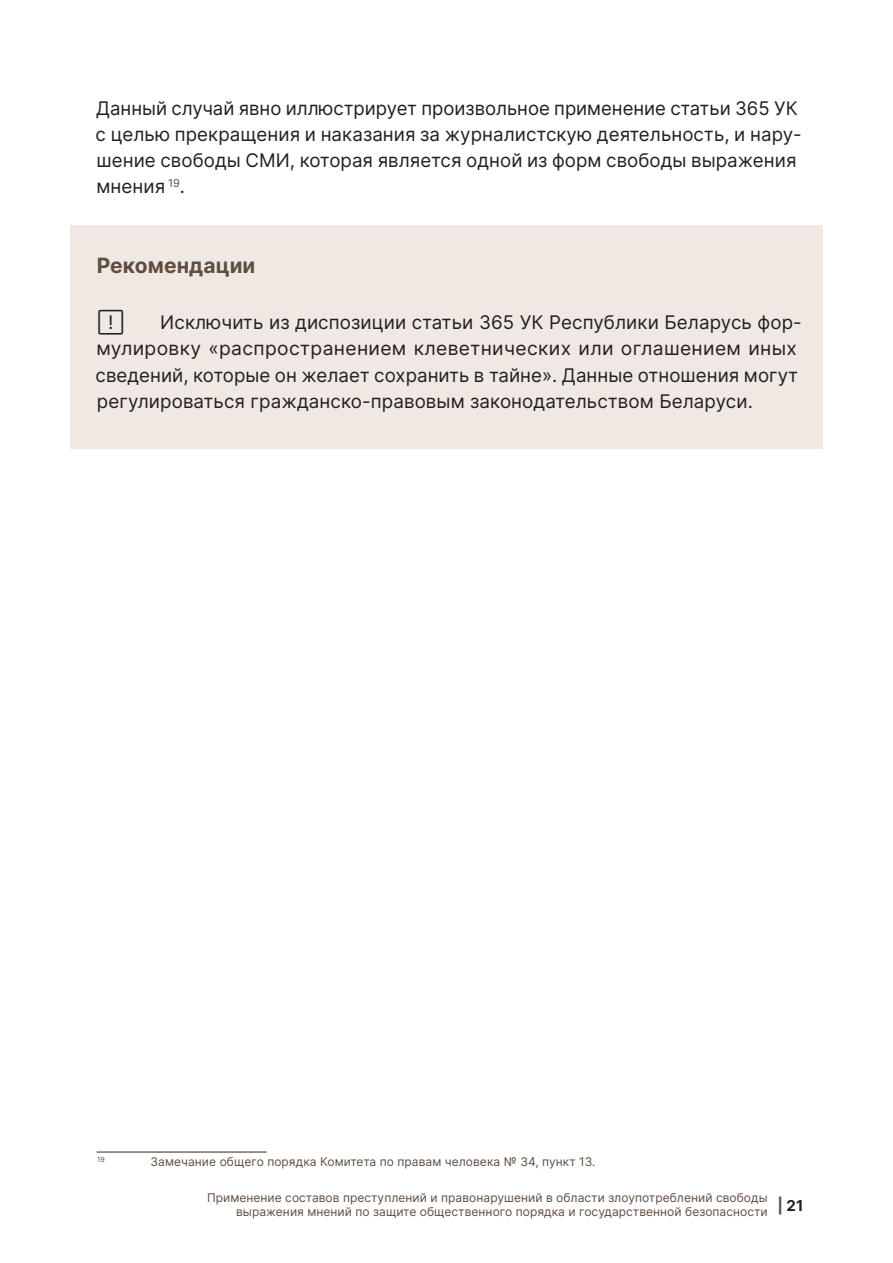
<style>
.page{position:relative;width:893px;height:1263px;background:#fff}
.page>*{position:absolute;margin:0;border:0;box-sizing:border-box;transform-origin:0 0}
.Conclusion{font:700 21px "Inter";letter-spacing:.005em;color:#5f4d41}
.Body_Paragraph{font:18.75px/26.2px "Inter";letter-spacing:.005em;color:#231f20}
.Page_number{font:700 15px "Inter";color:#231f20}
.Footprint{font:12px/14.4px "Inter";letter-spacing:.005em;color:#5f4d41;text-align:right}
.Footprint-2{font:7.05px "Inter";color:#5f4d41}
.s1{color:#5f4d41}
</style>
<div class="page">
<div style="left:70px;top:225px;width:753px;height:224px;background:#f0e9e3"></div>
<hr style="left:97px;top:1151px;width:170px;height:2px;background:#846c5b">
<p class="Body_Paragraph" style="left:96px;top:94px;width:708px">Данный случай явно иллюстрирует произвольное применение статьи 365 УК с целью прекращения и наказания за журналистскую деятельность, и нару&shy;шение свободы СМИ, которая является одной из форм свободы выражения мнения <sup>19</sup>.</p>
<p class="Conclusion" style="left:97px;top:250px;width:160px">Рекомендации</p>
<p class="Body_Paragraph" style="left:98px;top:309px;width:28px">ݭ</p>
<p class="Body_Paragraph" style="left:96px;top:309px;width:708px;text-indent:65px">Исключить из диспозиции статьи 365 УК Республики Беларусь фор&shy;мулировку «распространением клеветнических или оглашением иных сведений, которые он желает сохранить в тайне». Данные отношения могут регулироваться гражданско-правовым законодательством Беларуси.</p>
<p class="Footprint-2" style="left:97px;top:1155px;width:9px">19</p>
<p class="Footprint" style="left:151px;top:1154px;width:447px">Замечание общего порядка Комитета по правам человека № 34, пункт 13.</p>
<p class="Footprint" style="left:207px;top:1190px;width:562px">Применение составов преступлений и правонарушений в области злоупотреблений свободы выражения мнений по защите общественного порядка и государственной безопасности</p>
<p class="Page_number" style="left:777px;top:1194px;width:28px"><span class="s1">|</span> 21</p>
</div>
